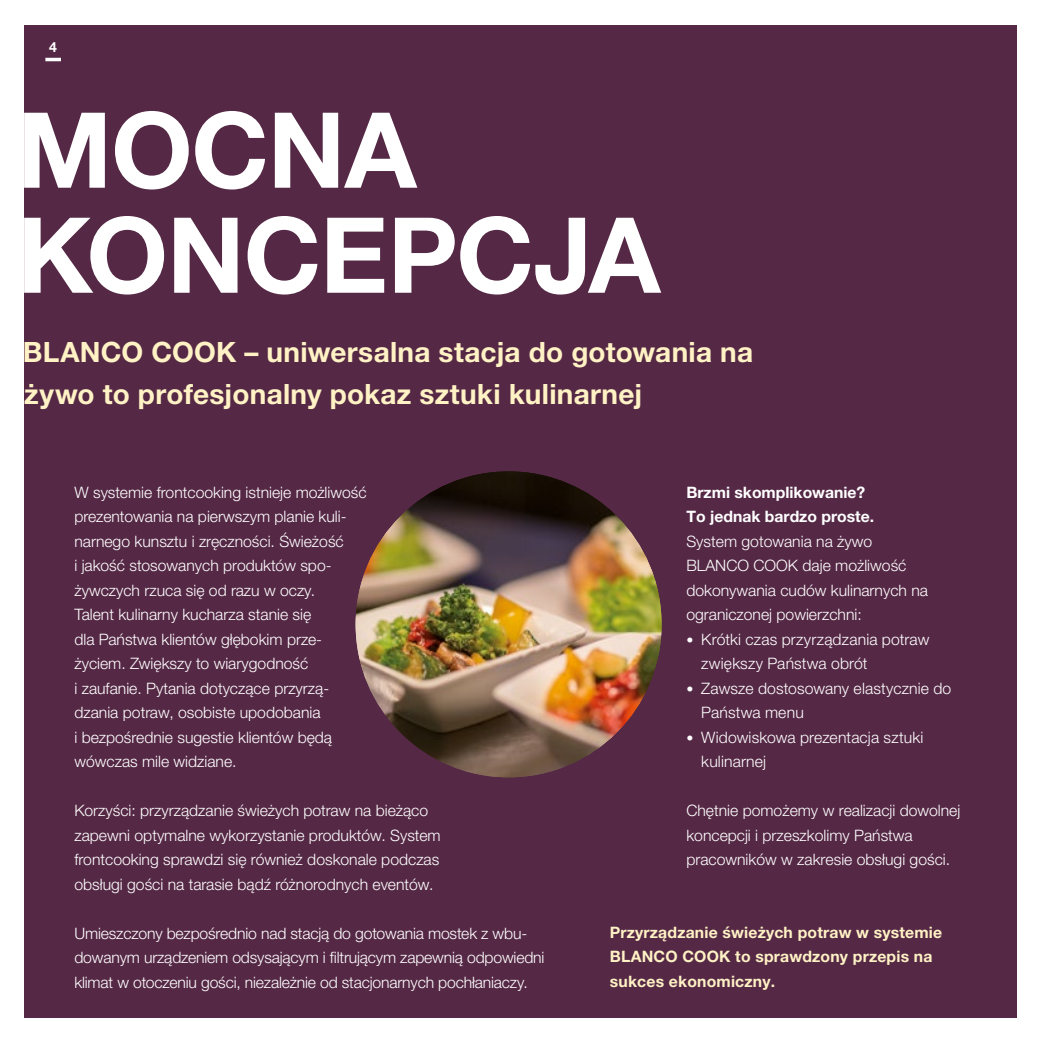
<style>
.page{position:relative;width:1042px;height:1042px;background:#fff}
.page>*{position:absolute;margin:0;border:0;box-sizing:border-box;transform-origin:0 0}
.t1{font:700 105px/105px "Helvetica Neue LTW1 G";letter-spacing:-.01em;color:#fff}
.t2{font:700 28px/42px "Helvetica Neue LTW1 G";letter-spacing:.01em;color:#fff2c5}
.t3{font:300 15.75px/24.5px "Helvetica Neue LTW1 G";color:#fff}
.t4{font:700 15.75px/24.5px "Helvetica Neue LTW1 G";letter-spacing:.01em;color:#fff2c5}
.t5{font:700 15.75px/24.5px "Helvetica Neue LTW1 G";color:#fff}
.t6{font:700 14px "Helvetica Neue LTW1 G";color:#fff}
.s1{font-size:14px}
</style>
<div class="page">
<div style="left:25px;top:25px;width:992px;height:992px;background:#552845"></div>
<hr style="left:45px;top:58px;width:16px;height:3px;background:#fff">
<img style="left:356px;top:471px;width:305px;height:306px;border-radius:153px">
<p class="t6" style="left:49px;top:39px;width:9px">4</p>
<h1 class="t1" style="left:17px;top:97px;width:645px">MOCNA<br>KONCEPCJA</h1>
<h2 class="t2" style="left:23px;top:331px;width:732px">BLANCO COOK – uniwersalna stacja do gotowania na żywo to profesjonalny pokaz sztuki kulinarnej</h2>
<p class="t3" style="left:74px;top:479px;width:294px">W systemie frontcooking istnieje możliwość prezentowania na pierwszym planie kuli&shy;narnego kunsztu i zręczności. Świeżość<br>i jakość stosowanych produktów spo&shy;żywczych rzuca się od razu w oczy.<br>Talent kulinarny kucharza stanie się<br>dla Państwa klientów głębokim prze&shy;życiem. Zwiększy to wiarygodność<br>i zaufanie. Pytania dotyczące przyrzą&shy;dzania potraw, osobiste upodobania<br>i bezpośrednie sugestie klientów będą wówczas mile widziane.</p>
<p class="t3" style="left:74px;top:798px;width:368px">Korzyści: przyrządzanie świeżych potraw na bieżąco zapewni optymalne wykorzystanie produktów. System frontcooking sprawdzi się również doskonale podczas obsługi gości na tarasie bądź różnorodnych eventów.</p>
<p class="t3" style="left:74px;top:921px;width:471px">Umieszczony bezpośrednio nad stacją do gotowania mostek z wbu&shy;dowanym urządzeniem odsysającym i filtrującym zapewnią odpowiedni klimat w otoczeniu gości, niezależnie od stacjonarnych pochłaniaczy.</p>
<p class="t5" style="left:686px;top:480px;width:189px">Brzmi skomplikowanie?<br>To jednak bardzo proste.</p>
<p class="t3" style="left:686px;top:529px;width:243px">System gotowania na żywo<br>BLANCO COOK daje możliwość dokonywania cudów kulinarnych na ograniczonej powierzchni:</p>
<p class="t3" style="left:701px;top:626px;width:230px;text-indent:-15px"><span class="s1">•</span> Krótki czas przyrządzania potraw zwiększy Państwa obrót</p>
<p class="t3" style="left:701px;top:675px;width:252px;text-indent:-15px"><span class="s1">•</span> Zawsze dostosowany elastycznie do<br>Państwa menu</p>
<p class="t3" style="left:701px;top:724px;width:224px;text-indent:-15px"><span class="s1">•</span> Widowiskowa prezentacja sztuki kulinarnej</p>
<p class="t3" style="left:686px;top:798px;width:275px">Chętnie pomożemy w realizacji dowolnej koncepcji i przeszkolimy Państwa pracowników w zakresie obsługi gości.</p>
<p class="t4" style="left:610px;top:920px;width:334px">Przyrządzanie świeżych potraw w systemie<br>BLANCO COOK to sprawdzony przepis na sukces ekonomiczny.</p>
</div>
